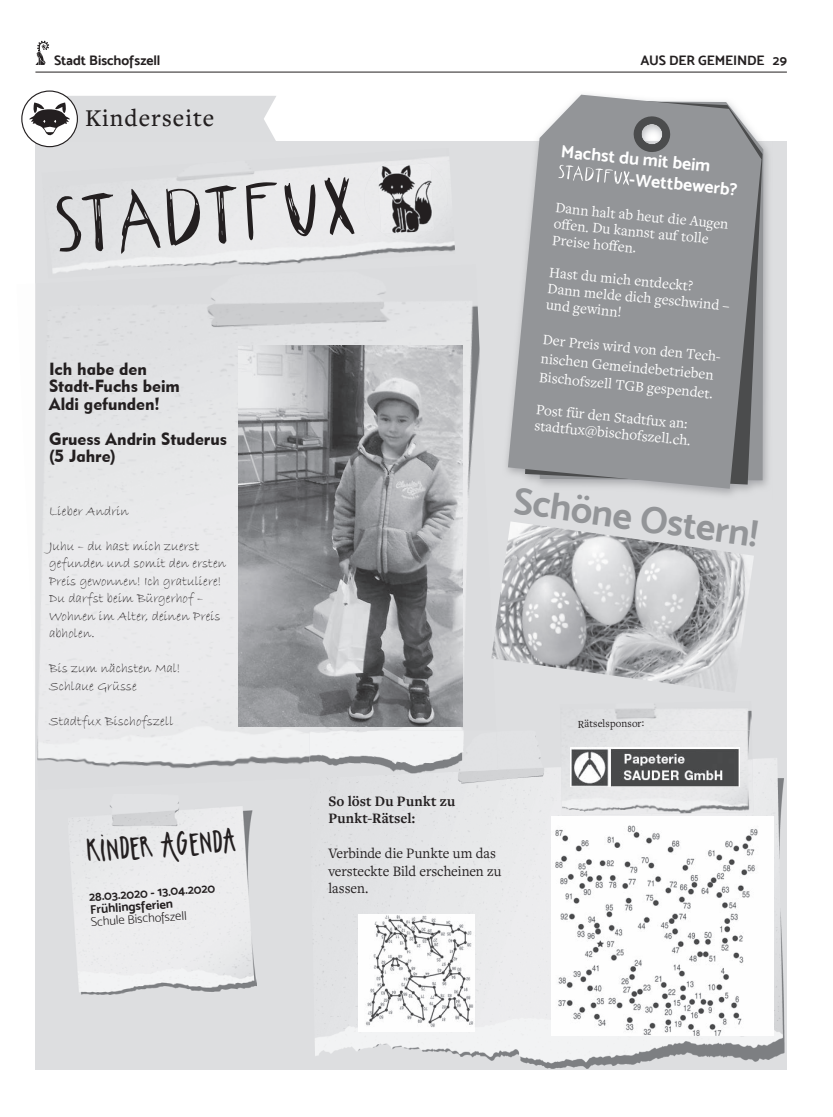
<style>
.page{position:relative;width:833px;height:1117px;background:#fff}
.page>*{position:absolute;margin:0;border:0;box-sizing:border-box;transform-origin:0 0}
.t1{font:37.5px "Mosk Bold 700";color:#939598}
.t2{font:32.5px "kurt";color:#231f20}
.t3{font:500 25px "Freight Text Pro";letter-spacing:.04em;color:#231f20}
.t4{font:17.5px/17.5px "Geometric 415 BT Black A";color:#231f20}
.t5{font:17.5px/21.5px "Mosk Bold 700";color:#fff}
.t6{font:15px/16px "Freight Text Pro";color:#fff}
.t7{font:15px/17.5px "Freight Text Pro";letter-spacing:-.005em;color:#231f20}
.t8{font:700 15px/17.5px "Freight Text Pro";letter-spacing:.005em;color:#231f20}
.t9{font:13.75px/17.5px "Bradley Hand ITCTT";letter-spacing:.005em;color:#231f20}
.t10{font:13.75px "Mosk Bold 700";letter-spacing:-.005em;color:#231f20}
.t11{font:12.5px/12.5px "Mosk Bold 700";color:#231f20}
.t12{font:12.5px "Mosk Light 300";color:#231f20}
.t13{font:11.25px "Freight Text Pro";color:#231f20}
</style>
<div class="page">
<hr style="left:35px;top:72px;width:752px;height:1px;background:#231f20">
<svg style="left:35px;top:41px;width:14px;height:24px"></svg>
<div style="left:35px;top:142px;width:752px;height:927px;background:#dddee0"></div>
<img style="left:502px;top:94px;width:270px;height:401px">
<svg style="left:508px;top:95px;width:253px;height:393px;background:#999b9e"></svg>
<svg style="left:633px;top:115px;width:38px;height:38px"></svg>
<svg style="left:558px;top:164px;width:72px;height:21px;background:#a4a5a8"></svg>
<svg style="left:21px;top:90px;width:255px;height:57px"></svg>
<img style="left:72px;top:802px;width:184px;height:191px">
<img style="left:315px;top:736px;width:469px;height:332px">
<img style="left:37px;top:292px;width:459px;height:497px">
<img style="left:309px;top:730px;width:189px;height:47px">
<img style="left:560px;top:704px;width:193px;height:111px">
<img style="left:552px;top:816px;width:221px;height:219px">
<img style="left:52px;top:157px;width:403px;height:116px">
<svg style="left:56px;top:193px;width:57px;height:59px"></svg>
<svg style="left:121px;top:185px;width:115px;height:69px"></svg>
<svg style="left:246px;top:182px;width:31px;height:58px"></svg>
<svg style="left:284px;top:183px;width:32px;height:53px"></svg>
<svg style="left:324px;top:177px;width:30px;height:58px"></svg>
<img style="left:363px;top:157px;width:85px;height:83px">
<img style="left:378px;top:163px;width:56px;height:71px">
<img style="left:358px;top:914px;width:117px;height:117px">
<img style="left:570px;top:747px;width:169px;height:39px">
<img style="left:239px;top:345px;width:224px;height:381px">
<img style="left:491px;top:521px;width:263px;height:171px">
<p class="t10" style="left:54px;top:52px;width:108px">Stadt Bischofszell</p>
<p class="t10" style="left:640px;top:52px;width:148px">AUS DER GEMEINDE 29</p>
<h3 class="t3" style="left:85px;top:102px;width:131px">Kinderseite</h3>
<p class="t4" style="left:49px;top:359px;width:132px">Ich habe den<br>Stadt-Fuchs beim<br>Aldi gefunden!</p>
<p class="t4" style="left:49px;top:429px;width:179px">Gruess Andrin Studerus (5 Jahre)</p>
<p class="t9" style="left:49px;top:502px;width:81px">Lieber Andrin</p>
<p class="t9" style="left:49px;top:537px;width:179px">Juhu – du hast mich zuerst gefunden und somit den ersten<br>Preis gewonnen! Ich gratuliere!<br>Du darfst beim Bürgerhof –<br>Wohnen im Alter, deinen Preis abholen.</p>
<p class="t9" style="left:49px;top:660px;width:133px">Bis zum nächsten Mal!<br>Schlaue Grüsse</p>
<p class="t9" style="left:49px;top:712px;width:126px">Stadtfux Bischofszell</p>
<h2 class="t2" style="left:85px;top:835px;width:152px;rotate:-4deg">kinder Agenda</h2>
<p class="t11" style="left:89px;top:890px;width:128px;rotate:-4deg">28.03.2020 - 13.04.2020<br>Frühlingsferien</p>
<p class="t12" style="left:90px;top:914px;width:97px;rotate:-4deg">Schule Bischofszell</p>
<p class="t5" style="left:632px;top:147px;width:110px;text-indent:-71px;rotate:5deg">Machst du mit beim -Wettbewerb?</p>
<p class="t6" style="left:556px;top:200px;width:175px;rotate:5deg">Dann halt ab heut die Augen off en. Du kannst auf tolle<br>Preise hoff en.</p>
<p class="t6" style="left:549px;top:264px;width:184px;rotate:5deg">H ast du mich entdeckt?<br>Dann melde dich geschwind – und gewinn!</p>
<p class="t6" style="left:543px;top:330px;width:183px;line-height:18.8px;rotate:5deg">Der Preis wird von den Tech&shy;nischen G emeindebetrieben<br>Bischofszell TG B gespendet.</p>
<p class="t6" style="left:536px;top:401px;width:158px;rotate:5deg">Post für den Stadtfux an: stadtfux@ bischofszell.ch.</p>
<h1 class="t1" style="left:517px;top:477px;width:248px;rotate:8deg">Schöne Ostern!</h1>
<p class="t8" style="left:328px;top:791px;width:128px">So löst Du Punkt zu<br>Punkt-Rätsel:</p>
<p class="t7" style="left:328px;top:843px;width:174px">Verbinde die Punkte um das versteckte Bild erscheinen zu lassen.</p>
<p class="t13" style="left:577px;top:716px;width:71px;rotate:-1deg">Rätselsponsor:</p>
</div>
